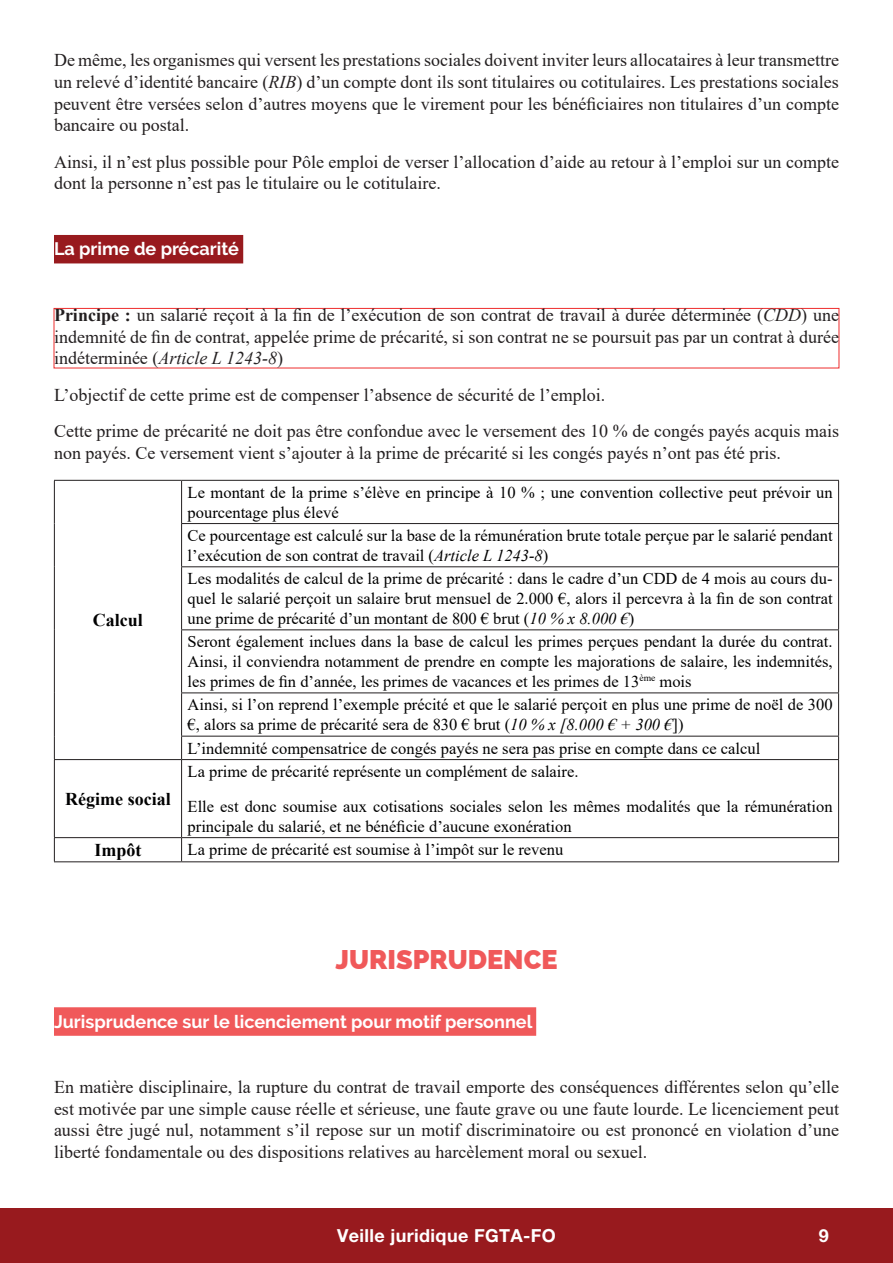
<style>
.page{position:relative;width:893px;height:1263px;background:#fff}
.page>*{position:absolute;margin:0;border:0;box-sizing:border-box;transform-origin:0 0}
.t1{font:800 27px "Raleway";color:#f0595a}
.t2{font:18px/21.6px "Times New Roman";color:#231f20;text-align:justify}
.t3{font:700 18px "Raleway";color:#fff}
.t4{font:700 18px "Helvetica Neue LT Pro";letter-spacing:.02em;color:#fff}
.t5{font:700 18px "Times New Roman";color:#000001}
.t6{font:16.5px/19.8px "Times New Roman";color:#000001}
.s1{font-style:italic}
.s2{font-weight:700}
</style>
<div class="page">
<div style="left:0;top:1209px;width:893px;height:54px;background:#981a1e"></div>
<div style="left:54px;top:235px;width:189px;height:28px;background:#981a1e"></div>
<div style="left:54px;top:308px;width:785px;height:60px;border:1px solid #ee2d2d"></div>
<div style="left:54px;top:1007px;width:482px;height:29px;background:#f0595a"></div>
<hr style="left:54px;top:480px;width:128px;height:1px;background:#231f20">
<hr style="left:54px;top:481px;width:1px;height:42px;background:#231f20">
<hr style="left:54px;top:523px;width:1px;height:44px;background:#231f20">
<hr style="left:54px;top:567px;width:1px;height:63px;background:#231f20">
<hr style="left:54px;top:630px;width:1px;height:63px;background:#231f20">
<hr style="left:54px;top:693px;width:1px;height:43px;background:#231f20">
<svg style="left:54px;top:736px;width:1px;height:23px"></svg>
<hr style="left:182px;top:480px;width:657px;height:1px;background:#231f20">
<hr style="left:181px;top:481px;width:1px;height:42px;background:#231f20">
<hr style="left:838px;top:481px;width:1px;height:42px;background:#231f20">
<hr style="left:181px;top:523px;width:658px;height:1px;background:#231f20">
<hr style="left:181px;top:524px;width:1px;height:42px;background:#231f20">
<hr style="left:838px;top:524px;width:1px;height:42px;background:#231f20">
<hr style="left:181px;top:566px;width:658px;height:1px;background:#231f20">
<hr style="left:181px;top:567px;width:1px;height:62px;background:#231f20">
<hr style="left:838px;top:567px;width:1px;height:62px;background:#231f20">
<hr style="left:181px;top:629px;width:658px;height:1px;background:#231f20">
<hr style="left:181px;top:630px;width:1px;height:62px;background:#231f20">
<hr style="left:838px;top:630px;width:1px;height:62px;background:#231f20">
<hr style="left:181px;top:692px;width:658px;height:1px;background:#231f20">
<hr style="left:181px;top:693px;width:1px;height:43px;background:#231f20">
<hr style="left:838px;top:693px;width:1px;height:43px;background:#231f20">
<hr style="left:181px;top:736px;width:658px;height:1px;background:#231f20">
<svg style="left:181px;top:736px;width:1px;height:23px"></svg>
<svg style="left:838px;top:736px;width:1px;height:23px"></svg>
<hr style="left:54px;top:759px;width:128px;height:1px;background:#231f20">
<hr style="left:54px;top:760px;width:1px;height:77px;background:#231f20">
<hr style="left:182px;top:759px;width:657px;height:1px;background:#231f20">
<hr style="left:181px;top:760px;width:1px;height:77px;background:#231f20">
<hr style="left:838px;top:760px;width:1px;height:77px;background:#231f20">
<hr style="left:54px;top:837px;width:128px;height:1px;background:#231f20">
<svg style="left:54px;top:838px;width:1px;height:23px"></svg>
<hr style="left:182px;top:837px;width:657px;height:1px;background:#231f20">
<svg style="left:181px;top:838px;width:1px;height:23px"></svg>
<svg style="left:838px;top:838px;width:1px;height:23px"></svg>
<hr style="left:54px;top:861px;width:128px;height:1px;background:#231f20">
<hr style="left:182px;top:861px;width:657px;height:1px;background:#231f20">
<p class="t2" style="left:54px;top:49px;width:786px">De même, les organismes qui versent les prestations sociales doivent inviter leurs allocataires à leur transmettre un relevé d’identité bancaire (<span class="s1">RIB</span>) d’un compte dont ils sont titulaires ou cotitulaires. Les prestations sociales peuvent être versées selon d’autres moyens que le virement pour les bénéficiaires non titulaires d’un compte bancaire ou postal.</p>
<p class="t2" style="left:54px;top:150px;width:786px">Ainsi, il n’est plus possible pour Pôle emploi de verser l’allocation d’aide au retour à l’emploi sur un compte dont la personne n’est pas le titulaire ou le cotitulaire.</p>
<p class="t3" style="left:54px;top:239px;width:186px">La prime de précarité</p>
<p class="t2" style="left:54px;top:303px;width:786px"><span class="s2">Principe :</span> un salarié reçoit à la fin de l’exécution de son contrat de travail à durée déterminée (<span class="s1">CDD</span>) une indemnité de fin de contrat, appelée prime de précarité, si son contrat ne se poursuit pas par un contrat à durée indéterminée (<span class="s1">Article L 1243-8</span>)</p>
<p class="t2" style="left:54px;top:376px;width:786px;line-height:36.6px">L’objectif de cette prime est de compenser l’absence de sécurité de l’emploi.<br>Cette prime de précarité ne doit pas être confondue avec le versement des 10 % de congés payés acquis mais</p>
<p class="t2" style="left:54px;top:441px;width:728px">non payés. Ce versement vient s’ajouter à la prime de précarité si les congés payés n’ont pas été pris.</p>
<p class="t5" style="left:93px;top:607px;width:52px">Calcul</p>
<p class="t5" style="left:65px;top:786px;width:107px">Régime social</p>
<p class="t6" style="left:188px;top:482px;width:646px">Le montant de la prime s’élève en principe à 10 % ; une convention collective peut prévoir un pourcentage plus élevé</p>
<p class="t6" style="left:188px;top:525px;width:646px">Ce pourcentage est calculé sur la base de la rémunération brute totale perçue par le salarié pendant l’exécution de son contrat de travail (<span class="s1">Article L 1243-8</span>)</p>
<p class="t6" style="left:188px;top:568px;width:646px;text-align:justify">Les modalités de calcul de la prime de précarité : dans le cadre d’un CDD de 4 mois au cours du&shy;quel le salarié perçoit un salaire brut mensuel de 2.000 €, alors il percevra à la fin de son contrat une prime de précarité d’un montant de 800 € brut (<span class="s1">10 % x 8.000 €</span>)</p>
<p class="t6" style="left:188px;top:631px;width:646px;text-align:justify">Seront également inclues dans la base de calcul les primes perçues pendant la durée du contrat.<br>Ainsi, il conviendra notamment de prendre en compte les majorations de salaire, les indemnités, les primes de fin d’année, les primes de vacances et les primes de 13<sup>ème</sup> mois</p>
<p class="t6" style="left:188px;top:694px;width:646px">Ainsi, si l’on reprend l’exemple précité et que le salarié perçoit en plus une prime de noël de 300 €, alors sa prime de précarité sera de 830 € brut (<span class="s1">10 % x [8.000 € + 300 €</span>])</p>
<p class="t6" style="left:188px;top:738px;width:574px">L’indemnité compensatrice de congés payés ne sera pas prise en compte dans ce calcul</p>
<p class="t6" style="left:188px;top:753px;width:647px;line-height:34.8px">La prime de précarité représente un complément de salaire.<br>Elle est donc soumise aux cotisations sociales selon les mêmes modalités que la rémunération</p>
<p class="t6" style="left:188px;top:816px;width:385px">principale du salarié, et ne bénéficie d’aucune exonération</p>
<p class="t5" style="left:94px;top:837px;width:48px">Impôt</p>
<p class="t6" style="left:188px;top:839px;width:377px">La prime de précarité est soumise à l’impôt sur le revenu</p>
<h1 class="t1" style="left:335px;top:944px;width:223px">JURISPRUDENCE</h1>
<p class="t3" style="left:54px;top:1011px;width:480px">Jurisprudence sur le licenciement pour motif personnel</p>
<p class="t2" style="left:54px;top:1076px;width:786px">En matière disciplinaire, la rupture du contrat de travail emporte des conséquences différentes selon qu’elle est motivée par une simple cause réelle et sérieuse, une faute grave ou une faute lourde. Le licenciement peut aussi être jugé nul, notamment s’il repose sur un motif discriminatoire ou est prononcé en violation d’une liberté fondamentale ou des dispositions relatives au harcèlement moral ou sexuel.</p>
<p class="t4" style="left:337px;top:1225px;width:220px">Veille juridique FGTA-FO</p>
<p class="t4" style="left:819px;top:1225px;width:12px">9</p>
</div>
